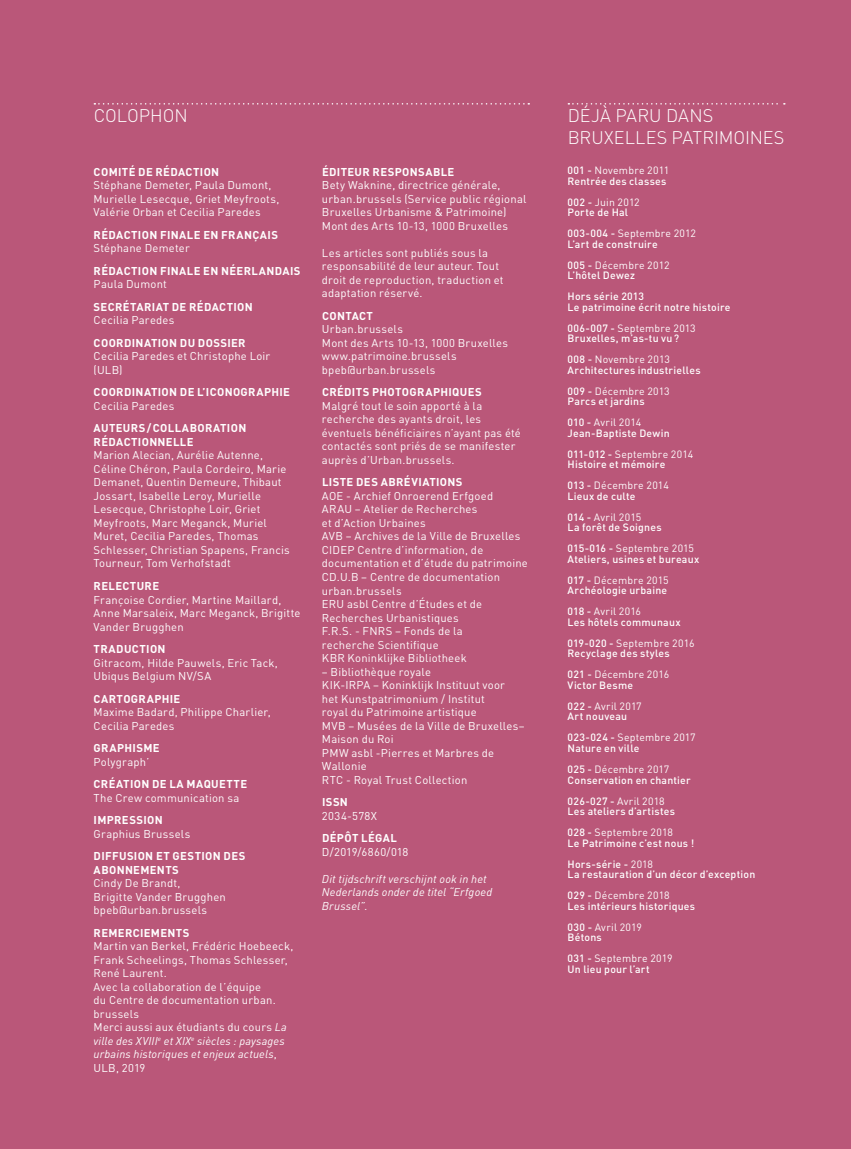
<style>
.page{position:relative;width:851px;height:1149px;background:#fff}
.page>*{position:absolute;margin:0;border:0;box-sizing:border-box;transform-origin:0 0}
.t1{font:300 18px/22.5px "DINOT";letter-spacing:-.005em;color:#fff}
.t2{font:11.25px/13.5px "DINOT";letter-spacing:.02em;color:#fff}
.t3{font:700 11.25px/13.5px "DINOT";letter-spacing:.03em;color:#fff}
.t4{font:italic 11.25px/13.5px "DINOT";letter-spacing:.015em;color:#fff}
.t5{font:500 10.5px/10.5px "DINOT";letter-spacing:.02em;color:#fff}
.s1{font-weight:400}
.s2{font-style:inherit}
.s3{font-style:italic}
</style>
<div class="page">
<div style="left:0;top:0;width:850px;height:1148px;background:#ba5779"></div>
<svg style="left:94px;top:103px;width:435px;height:1px"></svg>
<svg style="left:568px;top:103px;width:216px;height:1px"></svg>
<h1 class="t1" style="left:94px;top:104px;width:95px">COLOPHON</h1>
<h1 class="t1" style="left:567px;top:104px;width:218px">DÉJÀ PARU DANS<br>BRUXELLES PATRIMOINES</h1>
<p class="t5" style="left:567px;top:165px;width:103px">001 - <span class="s1">Novembre 2011<br></span>Rentrée des classes</p>
<p class="t5" style="left:567px;top:196px;width:74px">002 - <span class="s1">Juin 2012<br></span>Porte de Hal</p>
<p class="t5" style="left:567px;top:228px;width:130px">003-004 <span class="s2">-</span> <span class="s1">Septembre 2012<br></span>L’art de construire</p>
<p class="t5" style="left:567px;top:259px;width:103px">005 <span class="s2">-</span> <span class="s1">Décembre 2012<br></span>L’hôtel Dewez</p>
<p class="t5" style="left:567px;top:291px;width:164px">Hors série 2013<br>Le patrimoine écrit notre histoire</p>
<p class="t5" style="left:567px;top:322px;width:130px">006-007 <span class="s2">-</span> <span class="s1">Septembre 2013<br></span>Bruxelles, m’as-tu vu?</p>
<p class="t5" style="left:567px;top:354px;width:135px">008 - <span class="s1">Novembre 2013<br></span>Architectures industrielles</p>
<p class="t5" style="left:567px;top:385px;width:104px">009 <span class="s2">-</span> <span class="s1">Décembre 2013<br></span>Parcs et jardins</p>
<p class="t5" style="left:567px;top:417px;width:103px">010 <span class="s2">-</span> <span class="s1">Avril 2014<br></span>Jean-Baptiste Dewin</p>
<p class="t5" style="left:567px;top:448px;width:127px">011-012 <span class="s2">-</span> <span class="s1">Septembre 2014<br></span>Histoire et mémoire</p>
<p class="t5" style="left:567px;top:480px;width:103px">013 <span class="s2">-</span> <span class="s1">Décembre 2014<br></span>Lieux de culte</p>
<p class="t5" style="left:567px;top:511px;width:95px">014 <span class="s2">-</span> <span class="s1">Avril 2015<br></span>La forêt de Soignes</p>
<p class="t5" style="left:567px;top:543px;width:133px">015-016 <span class="s2">-</span> <span class="s1">Septembre 2015<br></span>Ateliers, usines et bureaux</p>
<p class="t5" style="left:567px;top:574px;width:102px">017 - <span class="s1">Décembre 2015<br></span>Archéologie urbaine</p>
<p class="t5" style="left:567px;top:606px;width:114px">018 <span class="s2">-</span> <span class="s1">Avril 2016<br></span>Les hôtels communaux</p>
<p class="t5" style="left:567px;top:637px;width:128px">019-020 <span class="s2">-</span> <span class="s1">Septembre 2016<br></span>Recyclage des styles</p>
<p class="t5" style="left:567px;top:669px;width:103px">021 <span class="s2">-</span> <span class="s1">Décembre 2016<br></span>Victor Besme</p>
<p class="t5" style="left:567px;top:700px;width:76px">022 <span class="s2">-</span> <span class="s1">Avril 2017<br></span>Art nouveau</p>
<p class="t5" style="left:567px;top:732px;width:129px">023-024 <span class="s2">-</span> <span class="s1">Septembre 2017<br></span>Nature en ville</p>
<p class="t5" style="left:567px;top:763px;width:125px">025 <span class="s2">-</span> <span class="s1">Décembre 2017<br></span>Conservation en chantier</p>
<p class="t5" style="left:567px;top:795px;width:109px">026-027 <span class="s2">-</span> <span class="s1">Avril 2018<br></span>Les ateliers d’artistes</p>
<p class="t5" style="left:567px;top:826px;width:128px">028 <span class="s2">-</span> <span class="s1">Septembre 2018<br></span>Le Patrimoine c’est nous !</p>
<p class="t5" style="left:567px;top:858px;width:189px">Hors-série <span class="s2">-</span> <span class="s1">2018<br></span>La restauration d’un décor d’exception</p>
<p class="t5" style="left:567px;top:889px;width:129px">029 <span class="s2">-</span> <span class="s1">Décembre 2018<br></span>Les intérieurs historiques</p>
<p class="t5" style="left:567px;top:921px;width:76px">030 <span class="s2">-</span> <span class="s1">Avril 2019<br></span>Bétons</p>
<p class="t5" style="left:567px;top:952px;width:106px">031 <span class="s2">-</span> <span class="s1">Septembre 2019<br></span>Un lieu pour l’art</p>
<p class="t3" style="left:94px;top:164px;width:127px">COMITÉ DE RÉDACTION</p>
<p class="t2" style="left:94px;top:178px;width:187px">Stéphane Demeter, Paula Dumont,<br>Murielle Lesecque, Griet Meyfroots,<br>Valérie Orban et Cecilia Paredes</p>
<p class="t3" style="left:94px;top:227px;width:186px">RÉDACTION FINALE EN FRANÇAIS</p>
<p class="t2" style="left:94px;top:241px;width:98px">Stéphane Demeter</p>
<p class="t3" style="left:94px;top:263px;width:208px">RÉDACTION FINALE EN NÉERLANDAIS</p>
<p class="t2" style="left:94px;top:277px;width:75px">Paula Dumont</p>
<p class="t3" style="left:94px;top:299px;width:161px">SECRÉTARIAT DE RÉDACTION</p>
<p class="t2" style="left:94px;top:313px;width:82px">Cecilia Paredes</p>
<p class="t3" style="left:94px;top:335px;width:153px">COORDINATION DU DOSSIER</p>
<p class="t2" style="left:94px;top:349px;width:178px">Cecilia Paredes et Christophe Loir (ULB)</p>
<p class="t3" style="left:94px;top:385px;width:198px">COORDINATION DE L’ICONOGRAPHIE</p>
<p class="t2" style="left:94px;top:398px;width:82px">Cecilia Paredes</p>
<p class="t3" style="left:94px;top:421px;width:154px">AUTEURS/COLLABORATION<br>RÉDACTIONNELLE</p>
<p class="t2" style="left:94px;top:448px;width:198px">Marion Alecian, Aurélie Autenne, Céline Chéron, Paula Cordeiro, Marie Demanet, Quentin Demeure, Thibaut Jossart, Isabelle Leroy, Murielle Lesecque, Christophe Loir, Griet Meyfroots, Marc Meganck, Muriel Muret, Cecilia Paredes, Thomas Schlesser, Christian Spapens, Francis Tourneur, Tom Verhofstadt</p>
<p class="t3" style="left:94px;top:578px;width:67px">RELECTURE</p>
<p class="t2" style="left:94px;top:592px;width:208px">Françoise Cordier, Martine Maillard,<br>Anne Marsaleix, Marc Meganck, Brigitte<br>Vander Brugghen</p>
<p class="t3" style="left:94px;top:641px;width:73px">TRADUCTION</p>
<p class="t2" style="left:94px;top:655px;width:186px">Gitracom, Hilde Pauwels, Eric Tack,<br>Ubiqus Belgium NV/SA</p>
<p class="t3" style="left:94px;top:691px;width:88px">CARTOGRAPHIE</p>
<p class="t2" style="left:94px;top:704px;width:178px">Maxime Badard, Philippe Charlier,<br>Cecilia Paredes</p>
<p class="t3" style="left:94px;top:740px;width:67px">GRAPHISME</p>
<p class="t2" style="left:94px;top:754px;width:57px">Polygraph’</p>
<p class="t3" style="left:94px;top:776px;width:155px">CRÉATION DE LA MAQUETTE</p>
<p class="t2" style="left:94px;top:790px;width:147px">The Crew communication sa</p>
<p class="t3" style="left:94px;top:812px;width:71px">IMPRESSION</p>
<p class="t2" style="left:94px;top:826px;width:98px">Graphius Brussels</p>
<p class="t3" style="left:94px;top:848px;width:153px">DIFFUSION ET GESTION DES<br>ABONNEMENTS</p>
<p class="t2" style="left:94px;top:875px;width:134px">Cindy De Brandt,<br>Brigitte Vander Brugghen bpeb@urban.brussels</p>
<p class="t3" style="left:94px;top:925px;width:97px">REMERCIEMENTS</p>
<p class="t2" style="left:94px;top:938px;width:201px">Martin van Berkel, Frédéric Hoebeeck,<br>Frank Scheelings, Thomas Schlesser,<br>René Laurent.<br>Avec la collaboration de l’équipe<br>du Centre de documentation urban. brussels<br>Merci aussi aux étudiants du cours <span class="s3">La ville des XVIII</span><sup>e</sup> <span class="s3">et XIX</span><sup>e</sup> <span class="s3">siècles : paysages urbains historiques et enjeux actuels</span>,<br>ULB, 2019</p>
<p class="t3" style="left:322px;top:164px;width:134px">ÉDITEUR RESPONSABLE</p>
<p class="t2" style="left:322px;top:178px;width:206px">Bety Waknine, directrice générale, urban.brussels (Service public régional Bruxelles Urbanisme &amp; Patrimoine)<br>Mont des Arts 10-13, 1000 Bruxelles</p>
<p class="t2" style="left:322px;top:245px;width:183px">Les articles sont publiés sous la responsabilité de leur auteur. Tout droit de reproduction, traduction et adaptation réservé.</p>
<p class="t3" style="left:322px;top:308px;width:52px">CONTACT</p>
<p class="t2" style="left:322px;top:322px;width:187px">Urban.brussels<br>Mont des Arts 10-13, 1000 Bruxelles www.patrimoine.brussels bpeb@urban.brussels</p>
<p class="t3" style="left:322px;top:385px;width:161px">CRÉDITS PHOTOGRAPHIQUES</p>
<p class="t2" style="left:322px;top:398px;width:200px">Malgré tout le soin apporté à la recherche des ayants droit, les éventuels bénéficiaires n’ayant pas été contactés sont priés de se manifester auprès d’Urban.brussels.</p>
<p class="t3" style="left:322px;top:475px;width:142px">LISTE DES ABRÉVIATIONS</p>
<p class="t2" style="left:322px;top:488px;width:207px">AOE - Archief Onroerend Erfgoed<br>ARAU – Atelier de Recherches<br>et d’Action Urbaines<br>AVB – Archives de la Ville de Bruxelles<br>CIDEP Centre d’information, de documentation et d’étude du patrimoine<br>CD.U.B – Centre de documentation urban.brussels<br>ERU asbl Centre d’Études et de<br>Recherches Urbanistiques<br>F.R.S. - FNRS – Fonds de la<br>recherche Scientifique<br>KBR Koninklijke Bibliotheek</p>
<p class="t2" style="left:322px;top:664px;width:204px">– Bibliothèque royale<br>KIK-IRPA – Koninklijk Instituut voor<br>het Kunstpatrimonium / Institut<br>royal du Patrimoine artistique<br>MVB – Musées de la Ville de Bruxelles–<br>Maison du Roi<br>PMW asbl -Pierres et Marbres de<br>Wallonie<br>RTC - Royal Trust Collection</p>
<p class="t3" style="left:322px;top:794px;width:27px">ISSN</p>
<p class="t2" style="left:322px;top:808px;width:57px">2034-578X</p>
<p class="t3" style="left:322px;top:830px;width:76px">DÉPÔT LÉGAL</p>
<p class="t2" style="left:322px;top:844px;width:88px">D/2019/6860/018</p>
<p class="t4" style="left:322px;top:871px;width:172px">Dit tijdschrift verschijnt ook in het<br>Nederlands onder de titel “Erfgoed<br>Brussel”.</p>
</div>
